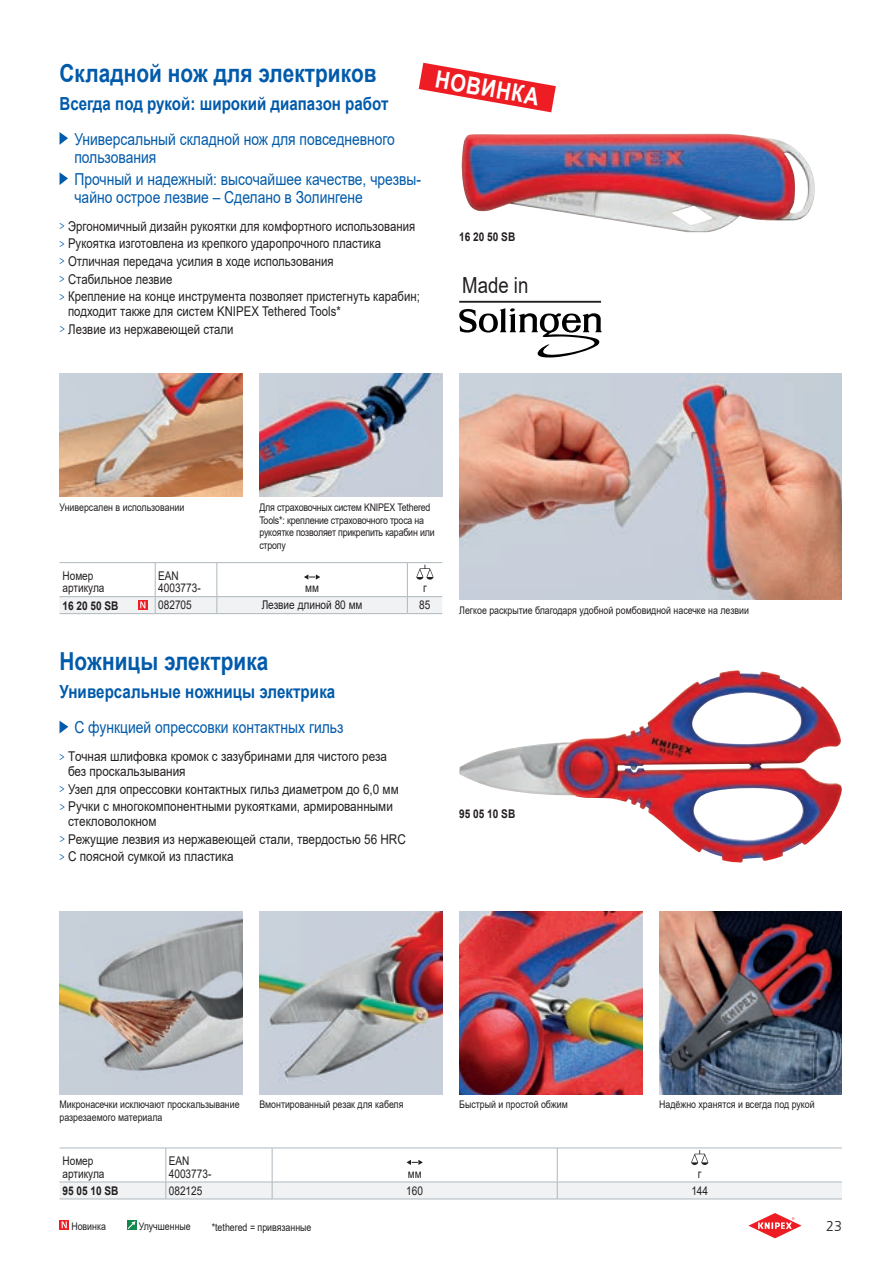
<style>
.page{position:relative;width:893px;height:1263px;background:#fff}
.page>*{position:absolute;margin:0;border:0;box-sizing:border-box;transform-origin:0 0}
.t1{font:700 24.75px "Arial";letter-spacing:.005em;color:#015aaa;scale:.84 1}
.t2{font:700 24px "Arial";color:#fff;scale:.84 1}
.t3{font:22.2px "Arial";color:#231f20;scale:.84 1}
.t4{font:700 18px "Arial";color:#015aaa;scale:.84 1}
.t5{font:16.5px/18px "Arial";color:#015aaa;scale:.84 1}
.t6{font:300 14.25px "Frutiger LT Com";color:#231f20}
.t7{font:13.5px/17.5px "Arial";color:#231f20;scale:.84 1}
.t8{font:13.5px/17.5px "Arial";color:#231f20;scale:.87 1}
.t9{font:12px/12.8px "Arial";color:#231f20;scale:.84 1}
.t10{font:700 12px "Arial";color:#231f20;scale:.84 1}
.t11{font:10.5px/12.8px "Arial";color:#231f20;scale:.84 1}
.t12{font:10.5px/12.8px "Arial";letter-spacing:-.02em;color:#231f20;scale:.84 1}
.s1{font-family:"Frutiger LT Com";font-stretch:condensed;font-size:12px;color:#015aaa}
</style>
<div class="page">
<svg style="left:748px;top:1213px;width:53px;height:25px"></svg>
<svg style="left:60px;top:1220px;width:9px;height:10px"></svg>
<svg style="left:62px;top:1221px;width:5px;height:7px"></svg>
<div style="left:127px;top:1220px;width:9px;height:10px;background:#12884d"></div>
<svg style="left:128px;top:1221px;width:7px;height:8px"></svg>
<img style="left:259px;top:911px;width:183px;height:183px">
<img style="left:659px;top:911px;width:183px;height:183px">
<img style="left:60px;top:911px;width:182px;height:183px">
<img style="left:459px;top:911px;width:183px;height:183px">
<img style="left:60px;top:373px;width:182px;height:124px">
<img style="left:259px;top:373px;width:183px;height:124px">
<img style="left:459px;top:373px;width:383px;height:227px">
<img style="left:461px;top:134px;width:354px;height:98px">
<hr style="left:60px;top:562px;width:95px;height:1px;background:#aeb8be">
<hr style="left:155px;top:563px;width:1px;height:33px;background:#aeb8be">
<hr style="left:155px;top:562px;width:62px;height:1px;background:#aeb8be">
<hr style="left:217px;top:563px;width:1px;height:33px;background:#aeb8be">
<hr style="left:217px;top:562px;width:190px;height:1px;background:#aeb8be">
<hr style="left:407px;top:563px;width:1px;height:33px;background:#aeb8be">
<hr style="left:407px;top:562px;width:35px;height:1px;background:#aeb8be">
<hr style="left:60px;top:596px;width:95px;height:1px;background:#aeb8be">
<hr style="left:155px;top:596px;width:62px;height:1px;background:#aeb8be">
<hr style="left:217px;top:596px;width:190px;height:1px;background:#aeb8be">
<hr style="left:407px;top:596px;width:35px;height:1px;background:#aeb8be">
<svg style="left:304px;top:574px;width:16px;height:6px"></svg>
<svg style="left:416px;top:565px;width:17px;height:15px"></svg>
<svg style="left:60px;top:597px;width:382px;height:17px"></svg>
<svg style="left:459px;top:308px;width:143px;height:49px"></svg>
<hr style="left:459px;top:301px;width:142px;height:2px;background:#231f20">
<img style="left:459px;top:670px;width:383px;height:193px">
<hr style="left:60px;top:1148px;width:106px;height:1px;background:#aeb8be">
<hr style="left:166px;top:1148px;width:1px;height:34px;background:#aeb8be">
<hr style="left:166px;top:1148px;width:106px;height:1px;background:#aeb8be">
<hr style="left:272px;top:1148px;width:1px;height:34px;background:#aeb8be">
<hr style="left:272px;top:1148px;width:285px;height:1px;background:#aeb8be">
<hr style="left:557px;top:1148px;width:1px;height:34px;background:#aeb8be">
<hr style="left:557px;top:1148px;width:285px;height:1px;background:#aeb8be">
<hr style="left:60px;top:1199px;width:106px;height:1px;background:#aeb8be">
<hr style="left:166px;top:1199px;width:106px;height:1px;background:#aeb8be">
<hr style="left:272px;top:1199px;width:285px;height:1px;background:#aeb8be">
<svg style="left:60px;top:1182px;width:782px;height:17px"></svg>
<hr style="left:557px;top:1182px;width:285px;height:1px;background:#aeb8be">
<hr style="left:557px;top:1199px;width:285px;height:1px;background:#aeb8be">
<svg style="left:406px;top:1160px;width:17px;height:5px"></svg>
<svg style="left:691px;top:1150px;width:17px;height:15px"></svg>
<svg style="left:419px;top:63px;width:137px;height:49px"></svg>
<svg style="left:60px;top:721px;width:8px;height:12px"></svg>
<svg style="left:60px;top:132px;width:8px;height:13px"></svg>
<svg style="left:60px;top:172px;width:8px;height:13px"></svg>
<h1 class="t1" style="left:60px;top:56px;width:379px">Складной нож для электриков</h1>
<h3 class="t4" style="left:60px;top:91px;width:393px">Всегда под рукой: широкий диапазон работ</h3>
<p class="t5" style="left:74px;top:130px;width:383px">Универсальный складной нож для повседневного пользования</p>
<p class="t5" style="left:74px;top:170px;width:414px">Прочный и надежный: высочайшее качестве, чрезвы&shy;чайно острое лезвие – Сделано в Золингене</p>
<p class="t7" style="left:60px;top:217px;width:431px"><span class="s1">&gt;</span> Эргономичный дизайн рукоятки для комфортного использования <span class="s1">&gt;</span> Рукоятка изготовлена из крепкого ударопрочного пластика<br><span class="s1">&gt;</span> Отличная передача усилия в ходе использования<br><span class="s1">&gt;</span> Стабильное лезвие<br><span class="s1">&gt;</span> Крепление на конце инструмента позволяет пристегнуть карабин;</p>
<p class="t7" style="left:60px;top:302px;width:336px;text-indent:8px">подходит также для систем KNIPEX Tethered Tools* <span class="s1">&gt;</span> Лезвие из нержавеющей стали</p>
<h2 class="t2" style="left:438px;top:62px;width:126px;rotate:10deg">НОВИНКА</h2>
<p class="t10" style="left:459px;top:229px;width:68px">16 20 50 SB</p>
<h3 class="t3" style="left:462px;top:270px;width:80px">Made in</h3>
<p class="t11" style="left:60px;top:501px;width:150px">Универсален в использовании</p>
<p class="t9" style="left:63px;top:569px;width:52px">Номер артикула</p>
<p class="t9" style="left:158px;top:569px;width:52px">EAN<br>4003773-</p>
<p class="t12" style="left:259px;top:501px;width:210px">Для страховочных систем KNIPEX Tethered Tools*: крепление страховочного троса на рукоятке позволяет прикрепить карабин или стропу</p>
<p class="t9" style="left:305px;top:582px;width:18px">мм</p>
<p class="t9" style="left:423px;top:582px;width:6px">г</p>
<p class="t10" style="left:63px;top:597px;width:68px">16 20 50 SB</p>
<p class="t9" style="left:158px;top:599px;width:42px">082705</p>
<p class="t9" style="left:262px;top:599px;width:122px">Лезвие длиной 80 мм</p>
<p class="t9" style="left:419px;top:599px;width:15px">85</p>
<h1 class="t1" style="left:60px;top:644px;width:250px">Ножницы электрика</h1>
<h3 class="t4" style="left:60px;top:679px;width:330px">Универсальные ножницы электрика</h3>
<p class="t5" style="left:74px;top:718px;width:322px">С функцией опрессовки контактных гильз</p>
<p class="t8" style="left:68px;top:749px;width:368px;line-height:15px;text-indent:-9px"><span class="s1">&gt;</span> Tочная шлифовка кромок с зазубринами для чистого реза без проскальзывания</p>
<p class="t8" style="left:60px;top:780px;width:391px"><span class="s1">&gt;</span> Узел для опрессовки контактных гильз диаметром до 6,0 мм <span class="s1">&gt;</span> Ручки с многокомпонентными рукоятками, армированными</p>
<p class="t8" style="left:60px;top:813px;width:400px;text-indent:8px">стекловолокном<br><span class="s1">&gt;</span> Режущие лезвия из нержавеющей стали, твердостью 56 HRC <span class="s1">&gt;</span> C поясной сумкой из пластика</p>
<p class="t11" style="left:459px;top:603px;width:346px">Легкое раскрытие благодаря удобной ромбовидной насечке на лезвии</p>
<p class="t10" style="left:459px;top:805px;width:68px">95 05 10 SB</p>
<p class="t11" style="left:60px;top:1098px;width:216px">Микронасечки исключают проскальзывание разрезаемого материала</p>
<p class="t11" style="left:259px;top:1098px;width:173px">Вмонтированный резак для кабеля</p>
<p class="t11" style="left:459px;top:1098px;width:131px">Быстрый и простой обжим</p>
<p class="t11" style="left:659px;top:1098px;width:187px">Надёжно хранятся и всегда под рукой</p>
<p class="t9" style="left:63px;top:1154px;width:52px">Номер артикула</p>
<p class="t9" style="left:169px;top:1154px;width:52px">EAN<br>4003773-</p>
<p class="t9" style="left:408px;top:1167px;width:18px">мм</p>
<p class="t9" style="left:698px;top:1167px;width:6px">г</p>
<p class="t10" style="left:63px;top:1182px;width:68px">95 05 10 SB</p>
<p class="t9" style="left:169px;top:1184px;width:42px">082125</p>
<p class="t9" style="left:406px;top:1184px;width:22px">160</p>
<p class="t9" style="left:691px;top:1184px;width:22px">144</p>
<p class="t11" style="left:71px;top:1219px;width:43px">Новинка</p>
<p class="t11" style="left:139px;top:1219px;width:64px">Улучшенные</p>
<p class="t6" style="left:826px;top:1218px;width:17px">23</p>
<p class="t11" style="left:212px;top:1220px;width:120px">*tethered = привязанные</p>
</div>
